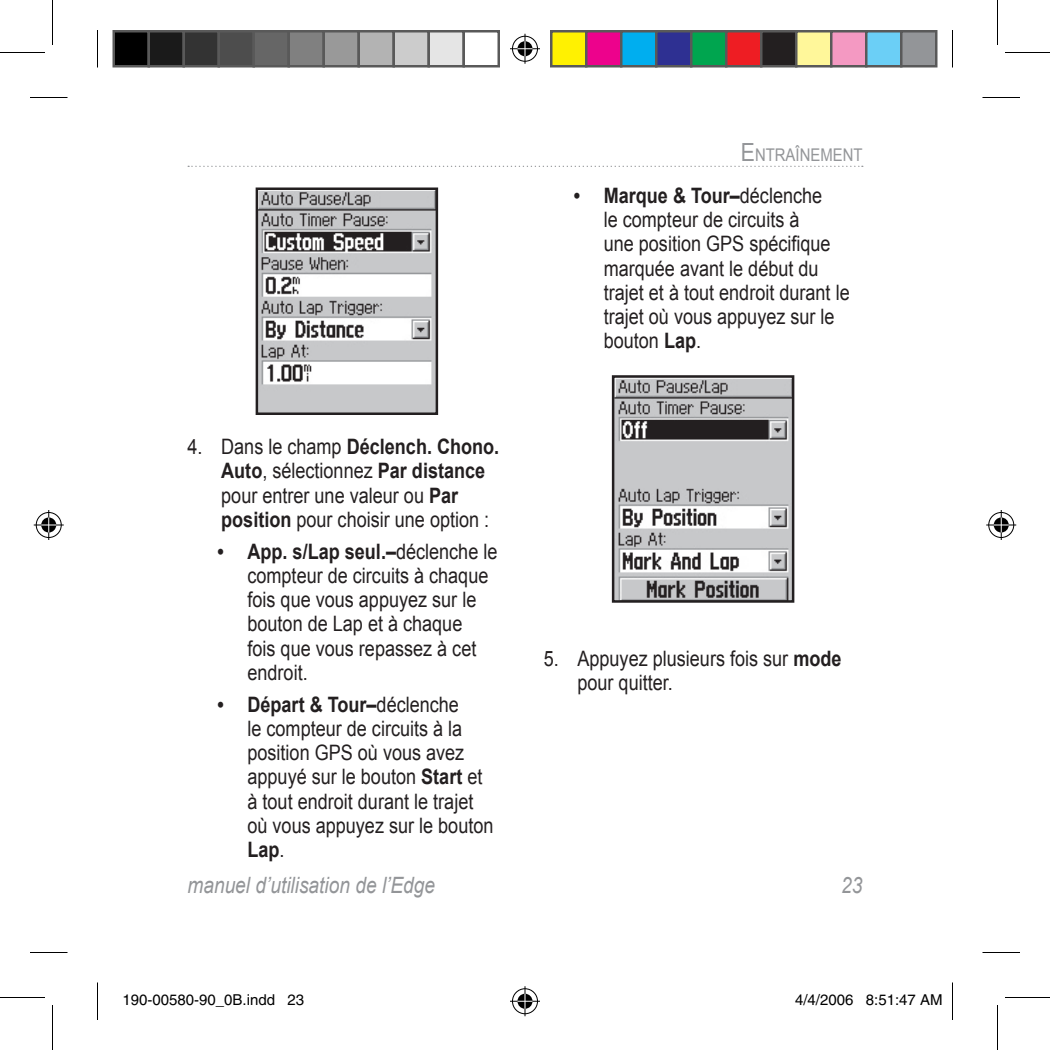
<style>
.page{position:relative;width:1050px;height:1050px;background:#fff}
.page>*{position:absolute;margin:0;border:0;box-sizing:border-box;transform-origin:0 0}
.t1{font:italic 22.5px "Arial";color:#939598;scale:.85 1}
.t2{font:21.25px/24.2px "Arial";color:#231f20;scale:.85 1}
.t3{font:17.5px "Arial";color:#939598;scale:.85 1}
.t4{font:15px "Helvetica";color:#000}
.s1{font-size:25px}
.s2{font-weight:700}
</style>
<div class="page">
<svg style="left:188px;top:166px;width:675px;height:1px"></svg>
<img style="left:259px;top:191px;width:176px;height:221px">
<div style="left:256px;top:188px;width:182px;height:227px;border:2px solid #231f20"></div>
<img style="left:615px;top:378px;width:176px;height:222px">
<div style="left:612px;top:375px;width:182px;height:228px;border:2px solid #231f20"></div>
<hr style="left:30px;top:97px;width:38px;height:1px;background:#000">
<hr style="left:982px;top:97px;width:38px;height:1px;background:#000">
<hr style="left:30px;top:952px;width:38px;height:1px;background:#000">
<hr style="left:982px;top:952px;width:38px;height:1px;background:#000">
<hr style="left:97px;top:30px;width:1px;height:38px;background:#000">
<hr style="left:97px;top:982px;width:1px;height:38px;background:#000">
<hr style="left:952px;top:30px;width:1px;height:38px;background:#000">
<hr style="left:952px;top:982px;width:1px;height:38px;background:#000">
<hr style="left:0;top:52px;width:45px;height:1px;background:#000">
<hr style="left:1005px;top:52px;width:45px;height:1px;background:#000">
<hr style="left:0;top:997px;width:45px;height:1px;background:#000">
<hr style="left:1005px;top:997px;width:45px;height:1px;background:#000">
<hr style="left:52px;top:0;width:1px;height:45px;background:#000">
<hr style="left:52px;top:1005px;width:1px;height:45px;background:#000">
<hr style="left:997px;top:0;width:1px;height:45px;background:#000">
<hr style="left:997px;top:1005px;width:1px;height:45px;background:#000">
<div style="left:511px;top:35px;width:28px;height:28px;border:3px solid #fff;border-radius:50%"></div>
<hr style="left:510px;top:47px;width:30px;height:3px;background:#fff">
<svg style="left:523px;top:34px;width:4px;height:30px"></svg>
<div style="left:516px;top:40px;width:18px;height:18px;border:3px solid #fff;border-radius:50%"></div>
<div style="left:512px;top:36px;width:26px;height:26px;border:1px solid #000;border-radius:50%"></div>
<hr style="left:510px;top:48px;width:30px;height:1px;background:#000">
<hr style="left:525px;top:34px;width:1px;height:30px;background:#000">
<svg style="left:518px;top:41px;width:14px;height:15px"></svg>
<div style="left:511px;top:987px;width:28px;height:28px;border:3px solid #fff;border-radius:50%"></div>
<hr style="left:510px;top:1000px;width:30px;height:3px;background:#fff">
<svg style="left:523px;top:986px;width:4px;height:30px"></svg>
<div style="left:516px;top:992px;width:18px;height:18px;border:3px solid #fff;border-radius:50%"></div>
<div style="left:512px;top:988px;width:26px;height:26px;border:1px solid #000;border-radius:50%"></div>
<hr style="left:510px;top:1001px;width:30px;height:1px;background:#000">
<hr style="left:525px;top:986px;width:1px;height:30px;background:#000">
<svg style="left:518px;top:994px;width:14px;height:15px"></svg>
<div style="left:35px;top:511px;width:28px;height:28px;border:3px solid #fff;border-radius:50%"></div>
<svg style="left:34px;top:523px;width:30px;height:4px"></svg>
<hr style="left:47px;top:510px;width:3px;height:30px;background:#fff">
<div style="left:40px;top:516px;width:18px;height:18px;border:3px solid #fff;border-radius:50%"></div>
<div style="left:36px;top:512px;width:26px;height:26px;border:1px solid #000;border-radius:50%"></div>
<hr style="left:34px;top:525px;width:30px;height:1px;background:#000">
<hr style="left:48px;top:510px;width:1px;height:30px;background:#000">
<svg style="left:41px;top:518px;width:15px;height:14px"></svg>
<div style="left:987px;top:511px;width:28px;height:28px;border:3px solid #fff;border-radius:50%"></div>
<svg style="left:986px;top:523px;width:30px;height:4px"></svg>
<hr style="left:1000px;top:510px;width:3px;height:30px;background:#fff">
<div style="left:992px;top:516px;width:18px;height:18px;border:3px solid #fff;border-radius:50%"></div>
<div style="left:988px;top:512px;width:26px;height:26px;border:1px solid #000;border-radius:50%"></div>
<hr style="left:986px;top:525px;width:30px;height:1px;background:#000">
<hr style="left:1001px;top:510px;width:1px;height:30px;background:#000">
<svg style="left:994px;top:518px;width:15px;height:14px"></svg>
<div style="left:114px;top:31px;width:35px;height:35px;background:#000"></div>
<div style="left:112px;top:30px;width:38px;height:38px;border:2px solid #595959"></div>
<div style="left:149px;top:31px;width:35px;height:35px;background:#1a1a1a"></div>
<div style="left:148px;top:30px;width:37px;height:38px;border:2px solid #595959"></div>
<div style="left:184px;top:31px;width:35px;height:35px;background:#333"></div>
<div style="left:182px;top:30px;width:38px;height:38px;border:2px solid #595959"></div>
<div style="left:219px;top:31px;width:35px;height:35px;background:#4d4d4d"></div>
<div style="left:218px;top:30px;width:37px;height:38px;border:2px solid #595959"></div>
<div style="left:254px;top:31px;width:35px;height:35px;background:#666"></div>
<div style="left:252px;top:30px;width:38px;height:38px;border:2px solid #595959"></div>
<div style="left:289px;top:31px;width:35px;height:35px;background:#808080"></div>
<div style="left:288px;top:30px;width:37px;height:38px;border:2px solid #595959"></div>
<div style="left:324px;top:31px;width:35px;height:35px;background:#999"></div>
<div style="left:322px;top:30px;width:38px;height:38px;border:2px solid #595959"></div>
<div style="left:359px;top:31px;width:35px;height:35px;background:#b3b3b3"></div>
<div style="left:358px;top:30px;width:37px;height:38px;border:2px solid #595959"></div>
<div style="left:394px;top:31px;width:35px;height:35px;background:#ccc"></div>
<div style="left:392px;top:30px;width:38px;height:38px;border:2px solid #595959"></div>
<div style="left:429px;top:31px;width:35px;height:35px;background:#e5e5e5"></div>
<div style="left:428px;top:30px;width:37px;height:38px;border:2px solid #595959"></div>
<div style="left:462px;top:30px;width:38px;height:38px;border:2px solid #595959"></div>
<div style="left:551px;top:31px;width:35px;height:35px;background:#fff101"></div>
<div style="left:550px;top:30px;width:38px;height:38px;border:2px solid #595959"></div>
<div style="left:586px;top:31px;width:35px;height:35px;background:#ed028c"></div>
<div style="left:585px;top:30px;width:37px;height:38px;border:2px solid #595959"></div>
<div style="left:621px;top:31px;width:35px;height:35px;background:#00aeef"></div>
<div style="left:620px;top:30px;width:38px;height:38px;border:2px solid #595959"></div>
<div style="left:656px;top:31px;width:35px;height:35px;background:#2e3092"></div>
<div style="left:655px;top:30px;width:37px;height:38px;border:2px solid #595959"></div>
<div style="left:691px;top:31px;width:35px;height:35px;background:#00a54f"></div>
<div style="left:690px;top:30px;width:38px;height:38px;border:2px solid #595959"></div>
<div style="left:726px;top:31px;width:35px;height:35px;background:#ee1d23"></div>
<div style="left:725px;top:30px;width:37px;height:38px;border:2px solid #595959"></div>
<div style="left:761px;top:31px;width:35px;height:35px;background:#231f20"></div>
<div style="left:760px;top:30px;width:38px;height:38px;border:2px solid #595959"></div>
<div style="left:796px;top:31px;width:35px;height:35px;background:#fff79a"></div>
<div style="left:795px;top:30px;width:37px;height:38px;border:2px solid #595959"></div>
<div style="left:831px;top:31px;width:35px;height:35px;background:#f499c2"></div>
<div style="left:830px;top:30px;width:38px;height:38px;border:2px solid #595959"></div>
<div style="left:866px;top:31px;width:35px;height:35px;background:#6bcff6"></div>
<div style="left:865px;top:30px;width:37px;height:38px;border:2px solid #595959"></div>
<div style="left:901px;top:31px;width:35px;height:35px;background:#939598"></div>
<div style="left:900px;top:30px;width:38px;height:38px;border:2px solid #595959"></div>
<div style="left:141px;top:995px;width:5px;height:10px;border:1px solid #fff;border-radius:50%"></div>
<div style="left:139px;top:994px;width:8px;height:12px;border:1px solid #fff;border-radius:50%"></div>
<div style="left:154px;top:995px;width:5px;height:10px;border:1px solid #fff;border-radius:50%"></div>
<div style="left:153px;top:994px;width:8px;height:12px;border:1px solid #fff;border-radius:50%"></div>
<div style="left:162px;top:995px;width:6px;height:10px;border:1px solid #fff;border-radius:50%"></div>
<div style="left:161px;top:994px;width:8px;height:12px;border:1px solid #fff;border-radius:50%"></div>
<div style="left:187px;top:995px;width:6px;height:10px;border:1px solid #fff;border-radius:50%"></div>
<div style="left:186px;top:994px;width:8px;height:12px;border:1px solid #fff;border-radius:50%"></div>
<div style="left:209px;top:995px;width:5px;height:10px;border:1px solid #fff;border-radius:50%"></div>
<div style="left:208px;top:994px;width:8px;height:12px;border:1px solid #fff;border-radius:50%"></div>
<div style="left:226px;top:995px;width:5px;height:10px;border:1px solid #fff;border-radius:50%"></div>
<div style="left:224px;top:994px;width:9px;height:12px;border:1px solid #fff;border-radius:50%"></div>
<div style="left:830px;top:995px;width:5px;height:10px;border:1px solid #fff;border-radius:50%"></div>
<div style="left:828px;top:994px;width:9px;height:12px;border:1px solid #fff;border-radius:50%"></div>
<div style="left:838px;top:995px;width:6px;height:10px;border:1px solid #fff;border-radius:50%"></div>
<div style="left:837px;top:994px;width:8px;height:12px;border:1px solid #fff;border-radius:50%"></div>
<p class="t3" style="left:741px;top:143px;width:145px"><span class="s1">E</span>NTRAÎNEMENT</p>
<p class="t2" style="left:221px;top:435px;width:329px;text-indent:-34px">4. Dans le champ <span class="s2">Déclench. Chono.<br>Auto</span>, sélectionnez <span class="s2">Par distance </span>pour entrer une valeur ou <span class="s2">Par position</span> pour choisir une option :</p>
<p class="t2" style="left:248px;top:539px;width:296px;text-indent:-30px"><span class="s2">• App. s/Lap seul.–</span>déclenche le compteur de circuits à chaque fois que vous appuyez sur le bouton de Lap et à chaque<br>fois que vous repassez à cet endroit.</p>
<p class="t2" style="left:248px;top:692px;width:291px;text-indent:-30px"><span class="s2">• Départ &amp; Tour–</span>déclenche<br>le compteur de circuits à la position GPS où vous avez appuyé sur le bouton <span class="s2">Start</span> et à tout endroit durant le trajet où vous appuyez sur le bouton<br><span class="s2">Lap</span>.</p>
<p class="t2" style="left:604px;top:184px;width:291px;text-indent:-30px"><span class="s2">• Marque &amp; Tour–</span>déclenche<br>le compteur de circuits à<br>une position GPS spécifique marquée avant le début du trajet et à tout endroit durant le trajet où vous appuyez sur le bouton <span class="s2">Lap</span>.</p>
<p class="t2" style="left:577px;top:647px;width:312px;text-indent:-34px">5. Appuyez plusieurs fois sur <span class="s2">mode </span>pour quitter.</p>
<p class="t1" style="left:188px;top:870px;width:293px">manuel d’utilisation de l’Edge</p>
<p class="t1" style="left:841px;top:870px;width:27px">23</p>
<p class="t4" style="left:122px;top:991px;width:183px">190-00580-90_0B.indd 23</p>
<p class="t4" style="left:795px;top:991px;width:149px">4/4/2006 8:51:47 AM</p>
</div>
